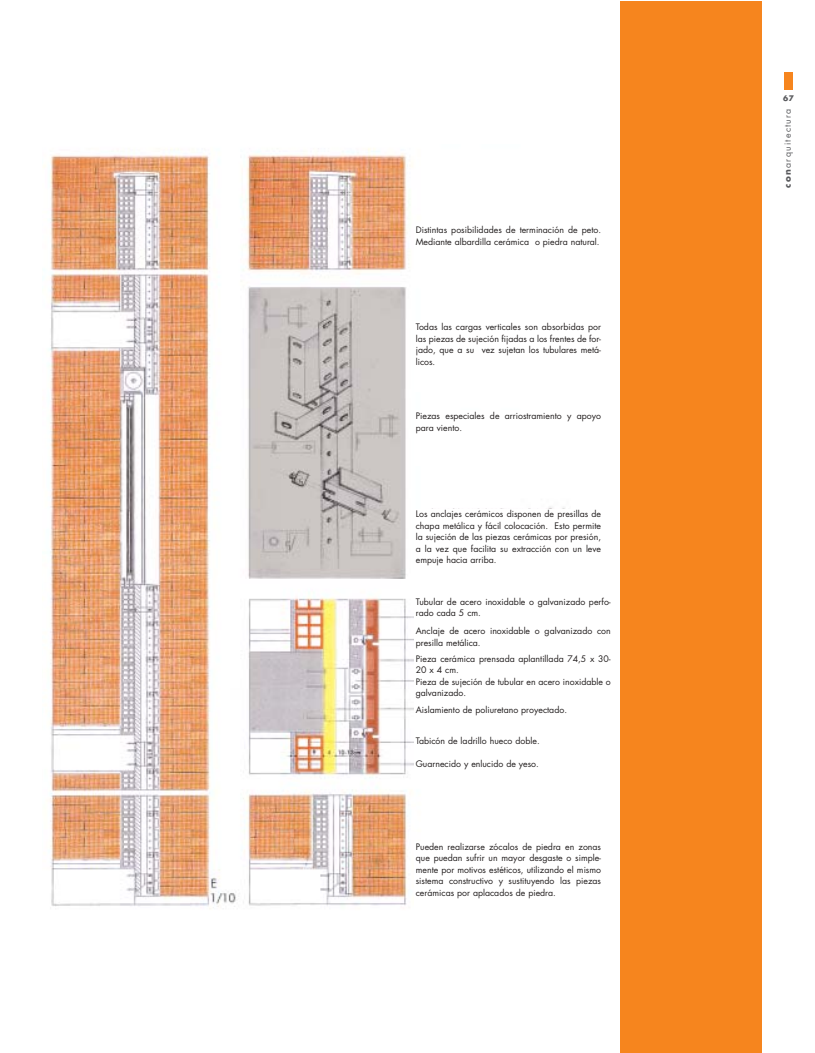
<style>
.page{position:relative;width:815px;height:1053px;background:#fff}
.page>*{position:absolute;margin:0;border:0;box-sizing:border-box;transform-origin:0 0}
.t1{font:8.75px/11.5px "Futura";color:#231f1f}
.t2{font:8.75px "Futura";letter-spacing:.15em;color:#57585b}
.t3{font:700 7.5px "Futura";color:#57585b}
.s1{font-weight:700}
</style>
<div class="page">
<div style="left:784px;top:72px;width:9px;height:18px;background:#f6851e"></div>
<div style="left:620px;top:1px;width:142px;height:1051px;background:#f6851e"></div>
<img style="left:44px;top:148px;width:521px;height:761px">
<div style="left:415px;top:225px;width:187px;height:55px;background:#fff"></div>
<div style="left:415px;top:322px;width:187px;height:70px;background:#fff"></div>
<div style="left:415px;top:410px;width:187px;height:55px;background:#fff"></div>
<div style="left:415px;top:509px;width:187px;height:80px;background:#fff"></div>
<div style="left:415px;top:596px;width:197px;height:192px;background:#fff"></div>
<div style="left:415px;top:841px;width:187px;height:92px;background:#fff"></div>
<p class="t1" style="left:416px;top:225px;width:187px">Distintas posibilidades de terminación de peto.<br>Mediante albardilla cerámica o piedra natural.</p>
<p class="t1" style="left:416px;top:322px;width:187px;text-align:justify">Todas las cargas verticales son absorbidas por las piezas de sujeción fijadas a los frentes de for&shy;jado, que a su vez sujetan los tubulares metá&shy;licos.</p>
<p class="t1" style="left:416px;top:411px;width:187px">Piezas especiales de arriostramiento y apoyo para viento.</p>
<p class="t1" style="left:416px;top:509px;width:187px;text-align:justify">Los anclajes cerámicos disponen de presillas de chapa metálica y fácil colocación. Esto permite la sujeción de las piezas cerámicas por presión, a la vez que facilita su extracción con un leve empuje hacia arriba.</p>
<p class="t1" style="left:416px;top:596px;width:196px">Tubular de acero inoxidable o galvanizado perfo&shy;rado cada 5 cm.</p>
<p class="t1" style="left:416px;top:626px;width:196px">Anclaje de acero inoxidable o galvanizado con presilla metálica.</p>
<p class="t1" style="left:416px;top:653px;width:196px">Pieza cerámica prensada aplantillada 74,5 x 30-<br>20 x 4 cm.<br>Pieza de sujeción de tubular en acero inoxidable o galvanizado.</p>
<p class="t1" style="left:416px;top:704px;width:153px">Aislamiento de poliuretano proyectado.</p>
<p class="t1" style="left:416px;top:735px;width:125px">Tabicón de ladrillo hueco doble.</p>
<p class="t1" style="left:416px;top:758px;width:125px">Guarnecido y enlucido de yeso.</p>
<p class="t1" style="left:416px;top:841px;width:187px;text-align:justify">Pueden realizarse zócalos de piedra en zonas que puedan sufrir un mayor desgaste o simple&shy;mente por motivos estéticos, utilizando el mismo sistema constructivo y sustituyendo las piezas cerámicas por aplacados de piedra.</p>
<p class="t3" style="left:783px;top:95px;width:12px">67</p>
<p class="t2" style="left:784px;top:188px;width:81px;rotate:-90deg"><span class="s1">con</span>arquitectura</p>
</div>
